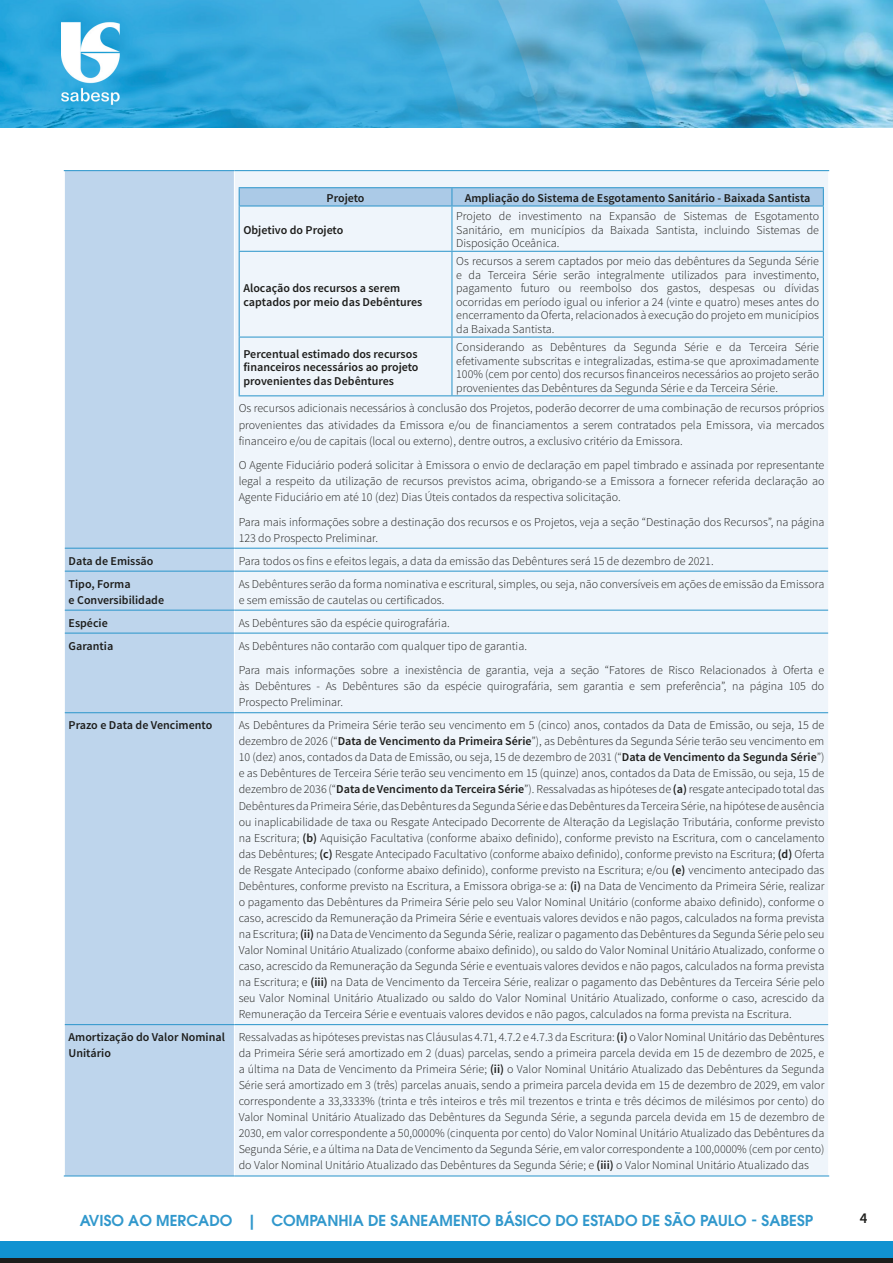
<style>
.page{position:relative;width:893px;height:1263px;background:#fff}
.page>*{position:absolute;margin:0;border:0;box-sizing:border-box;transform-origin:0 0}
.t1{font:600 15px "ITC Avant Garde Pro";color:#3198cc}
.t2{font:600 15px "Source Sans Pro";color:#1d1d1b}
.t3{font:300 12px/16px "Source Sans Pro";color:#1d1d1b;text-align:justify}
.t4{font:600 12px/13.5px "Source Sans Pro";color:#1d1d1b}
.s1{font-weight:600}
</style>
<div class="page">
<img style="left:0;top:0;width:893px;height:127px">
<div style="left:0;top:1242px;width:893px;height:21px;background:#1192d1"></div>
<div style="left:0;top:1258px;width:893px;height:5px;background:#1d1d1b"></div>
<div style="left:65px;top:171px;width:169px;height:1004px;background:#bed5ec"></div>
<div style="left:235px;top:171px;width:593px;height:1004px;background:#eff5fb"></div>
<hr style="left:64px;top:170px;width:170px;height:1px;background:#3198cc">
<hr style="left:234px;top:170px;width:595px;height:1px;background:#3198cc">
<hr style="left:65px;top:548px;width:169px;height:1px;background:#3198cc">
<hr style="left:234px;top:548px;width:594px;height:1px;background:#3198cc">
<hr style="left:65px;top:571px;width:169px;height:1px;background:#3198cc">
<hr style="left:234px;top:571px;width:594px;height:1px;background:#3198cc">
<hr style="left:65px;top:610px;width:169px;height:1px;background:#3198cc">
<hr style="left:234px;top:610px;width:594px;height:1px;background:#3198cc">
<hr style="left:65px;top:633px;width:169px;height:1px;background:#3198cc">
<hr style="left:234px;top:633px;width:594px;height:1px;background:#3198cc">
<hr style="left:65px;top:712px;width:169px;height:1px;background:#3198cc">
<hr style="left:234px;top:712px;width:594px;height:1px;background:#3198cc">
<hr style="left:65px;top:1024px;width:169px;height:1px;background:#3198cc">
<hr style="left:234px;top:1024px;width:594px;height:1px;background:#3198cc">
<hr style="left:64px;top:1175px;width:170px;height:1px;background:#3198cc">
<hr style="left:234px;top:1175px;width:595px;height:1px;background:#3198cc">
<hr style="left:239px;top:187px;width:213px;height:1px;background:#3198cc">
<hr style="left:452px;top:187px;width:372px;height:1px;background:#3198cc">
<div style="left:239px;top:188px;width:585px;height:17px;background:#abcae7"></div>
<hr style="left:239px;top:205px;width:213px;height:2px;background:#3198cc">
<hr style="left:239px;top:207px;width:1px;height:44px;background:#3198cc">
<hr style="left:452px;top:205px;width:372px;height:2px;background:#3198cc">
<hr style="left:451px;top:207px;width:1px;height:44px;background:#3198cc">
<hr style="left:823px;top:207px;width:1px;height:44px;background:#3198cc">
<hr style="left:239px;top:251px;width:213px;height:1px;background:#3198cc">
<hr style="left:239px;top:252px;width:1px;height:85px;background:#3198cc">
<hr style="left:452px;top:251px;width:372px;height:1px;background:#3198cc">
<hr style="left:451px;top:252px;width:1px;height:85px;background:#3198cc">
<hr style="left:823px;top:252px;width:1px;height:85px;background:#3198cc">
<hr style="left:239px;top:337px;width:213px;height:1px;background:#3198cc">
<hr style="left:239px;top:338px;width:1px;height:57px;background:#3198cc">
<hr style="left:452px;top:337px;width:372px;height:1px;background:#3198cc">
<hr style="left:451px;top:338px;width:1px;height:57px;background:#3198cc">
<hr style="left:823px;top:338px;width:1px;height:57px;background:#3198cc">
<hr style="left:239px;top:395px;width:213px;height:1px;background:#3198cc">
<hr style="left:452px;top:395px;width:372px;height:1px;background:#3198cc">
<p class="t4" style="left:327px;top:191px;width:39px">Projeto</p>
<p class="t4" style="left:465px;top:191px;width:347px">Ampliação do Sistema de Esgotamento Sanitário - Baixada Santista</p>
<p class="t4" style="left:243px;top:223px;width:102px">Objetivo do Projeto</p>
<p class="t3" style="left:456px;top:209px;width:364px;line-height:13.5px">Projeto de investimento na Expansão de Sistemas de Esgotamento Sanitário, em municípios da Baixada Santista, incluindo Sistemas de Disposição Oceânica.</p>
<p class="t4" style="left:243px;top:282px;width:180px">Alocação dos recursos a serem captados por meio das Debêntures</p>
<p class="t3" style="left:456px;top:255px;width:364px;line-height:13.5px">Os recursos a serem captados por meio das debêntures da Segunda Série e da Terceira Série serão integralmente utilizados para investimento, pagamento futuro ou reembolso dos gastos, despesas ou dívidas ocorridas em período igual ou inferior a 24 (vinte e quatro) meses antes do encerramento da Oferta, relacionados à execução do projeto em municípios da Baixada Santista.</p>
<p class="t4" style="left:243px;top:347px;width:177px;text-align:justify">Percentual estimado dos recursos financeiros necessários ao projeto provenientes das Debêntures</p>
<p class="t3" style="left:456px;top:340px;width:364px;line-height:13.5px">Considerando as Debêntures da Segunda Série e da Terceira Série efetivamente subscritas e integralizadas, estima-se que aproximadamente 100% (cem por cento) dos recursos financeiros necessários ao projeto serão provenientes das Debêntures da Segunda Série e da Terceira Série.</p>
<p class="t3" style="left:239px;top:400px;width:587px">Os recursos adicionais necessários à conclusão dos Projetos, poderão decorrer de uma combinação de recursos próprios provenientes das atividades da Emissora e/ou de financiamentos a serem contratados pela Emissora, via mercados financeiro e/ou de capitais (local ou externo), dentre outros, a exclusivo critério da Emissora.</p>
<p class="t3" style="left:239px;top:457px;width:587px">O Agente Fiduciário poderá solicitar à Emissora o envio de declaração em papel timbrado e assinada por representante legal a respeito da utilização de recursos previstos acima, obrigando-se a Emissora a fornecer referida declaração ao Agente Fiduciário em até 10 (dez) Dias Úteis contados da respectiva solicitação.</p>
<p class="t3" style="left:239px;top:514px;width:587px">Para mais informações sobre a destinação dos recursos e os Projetos, veja a seção “Destinação dos Recursos”, na página<br>123 do Prospecto Preliminar.</p>
<p class="t4" style="left:69px;top:554px;width:86px">Data de Emissão</p>
<p class="t3" style="left:239px;top:553px;width:476px">Para todos os fins e efeitos legais, a data da emissão das Debêntures será 15 de dezembro de 2021.</p>
<p class="t4" style="left:69px;top:576px;width:97px;line-height:16px">Tipo, Forma<br>e Conversibilidade</p>
<p class="t3" style="left:239px;top:576px;width:587px">As Debêntures serão da forma nominativa e escritural, simples, ou seja, não conversíveis em ações de emissão da Emissora e sem emissão de cautelas ou certificados.</p>
<p class="t4" style="left:69px;top:616px;width:41px">Espécie</p>
<p class="t3" style="left:239px;top:615px;width:212px">As Debêntures são da espécie quirografária.</p>
<p class="t4" style="left:69px;top:639px;width:46px">Garantia</p>
<p class="t3" style="left:239px;top:633px;width:587px;line-height:24.6px">As Debêntures não contarão com qualquer tipo de garantia.<br>Para mais informações sobre a inexistência de garantia, veja a seção “Fatores de Risco Relacionados à Oferta e</p>
<p class="t3" style="left:239px;top:678px;width:587px">às Debêntures - As Debêntures são da espécie quirografária, sem garantia e sem preferência”, na página 105 do<br>Prospecto Preliminar.</p>
<p class="t4" style="left:69px;top:719px;width:145px">Prazo e Data de Vencimento</p>
<p class="t3" style="left:239px;top:717px;width:587px">As Debêntures da Primeira Série terão seu vencimento em 5 (cinco) anos, contados da Data de Emissão, ou seja, 15 de dezembro de 2026 (“<span class="s1">Data de Vencimento da Primeira Série</span>”), as Debêntures da Segunda Série terão seu vencimento em 10 (dez) anos, contados da Data de Emissão, ou seja, 15 de dezembro de 2031 (“<span class="s1">Data de Vencimento da Segunda Série</span>”) e as Debêntures de Terceira Série terão seu vencimento em 15 (quinze) anos, contados da Data de Emissão, ou seja, 15 de dezembro de 2036 (“<span class="s1">Data de Vencimento da Terceira Série</span>”). Ressalvadas as hipóteses de <span class="s1">(a)</span> resgate antecipado total das Debêntures da Primeira Série, das Debêntures da Segunda Série e das Debêntures da Terceira Série, na hipótese de ausência ou inaplicabilidade de taxa ou Resgate Antecipado Decorrente de Alteração da Legislação Tributária, conforme previsto na Escritura; <span class="s1">(b)</span> Aquisição Facultativa (conforme abaixo definido), conforme previsto na Escritura, com o cancelamento das Debêntures; <span class="s1">(c)</span> Resgate Antecipado Facultativo (conforme abaixo definido), conforme previsto na Escritura; <span class="s1">(d)</span> Oferta de Resgate Antecipado (conforme abaixo definido), conforme previsto na Escritura; e/ou <span class="s1">(e)</span> vencimento antecipado das Debêntures, conforme previsto na Escritura, a Emissora obriga-se a: <span class="s1">(i)</span> na Data de Vencimento da Primeira Série, realizar o pagamento das Debêntures da Primeira Série pelo seu Valor Nominal Unitário (conforme abaixo definido), conforme o caso, acrescido da Remuneração da Primeira Série e eventuais valores devidos e não pagos, calculados na forma prevista na Escritura; <span class="s1">(ii)</span> na Data de Vencimento da Segunda Série, realizar o pagamento das Debêntures da Segunda Série pelo seu Valor Nominal Unitário Atualizado (conforme abaixo definido), ou saldo do Valor Nominal Unitário Atualizado, conforme o caso, acrescido da Remuneração da Segunda Série e eventuais valores devidos e não pagos, calculados na forma prevista na Escritura; e <span class="s1">(iii)</span> na Data de Vencimento da Terceira Série, realizar o pagamento das Debêntures da Terceira Série pelo seu Valor Nominal Unitário Atualizado ou saldo do Valor Nominal Unitário Atualizado, conforme o caso, acrescido da Remuneração da Terceira Série e eventuais valores devidos e não pagos, calculados na forma prevista na Escritura.</p>
<p class="t4" style="left:69px;top:1029px;width:158px;line-height:16px">Amortização do Valor Nominal<br>Unitário</p>
<p class="t3" style="left:239px;top:1029px;width:587px">Ressalvadas as hipóteses previstas nas Cláusulas 4.71, 4.7.2 e 4.7.3 da Escritura: <span class="s1">(i)</span> o Valor Nominal Unitário das Debêntures da Primeira Série será amortizado em 2 (duas) parcelas, sendo a primeira parcela devida em 15 de dezembro de 2025, e a última na Data de Vencimento da Primeira Série; <span class="s1">(ii)</span> o Valor Nominal Unitário Atualizado das Debêntures da Segunda Série será amortizado em 3 (três) parcelas anuais, sendo a primeira parcela devida em 15 de dezembro de 2029, em valor correspondente a 33,3333% (trinta e três inteiros e três mil trezentos e trinta e três décimos de milésimos por cento) do Valor Nominal Unitário Atualizado das Debêntures da Segunda Série, a segunda parcela devida em 15 de dezembro de 2030, em valor correspondente a 50,0000% (cinquenta por cento) do Valor Nominal Unitário Atualizado das Debêntures da Segunda Série, e a última na Data de Vencimento da Segunda Série, em valor correspondente a 100,0000% (cem por cento) do Valor Nominal Unitário Atualizado das Debêntures da Segunda Série; e <span class="s1">(iii)</span> o Valor Nominal Unitário Atualizado das</p>
<p class="t1" style="left:80px;top:1210px;width:735px">AVISO AO MERCADO | COMPANHIA DE SANEAMENTO BÁSICO DO ESTADO DE SÃO PAULO - SABESP</p>
<p class="t2" style="left:860px;top:1208px;width:9px">4</p>
</div>
